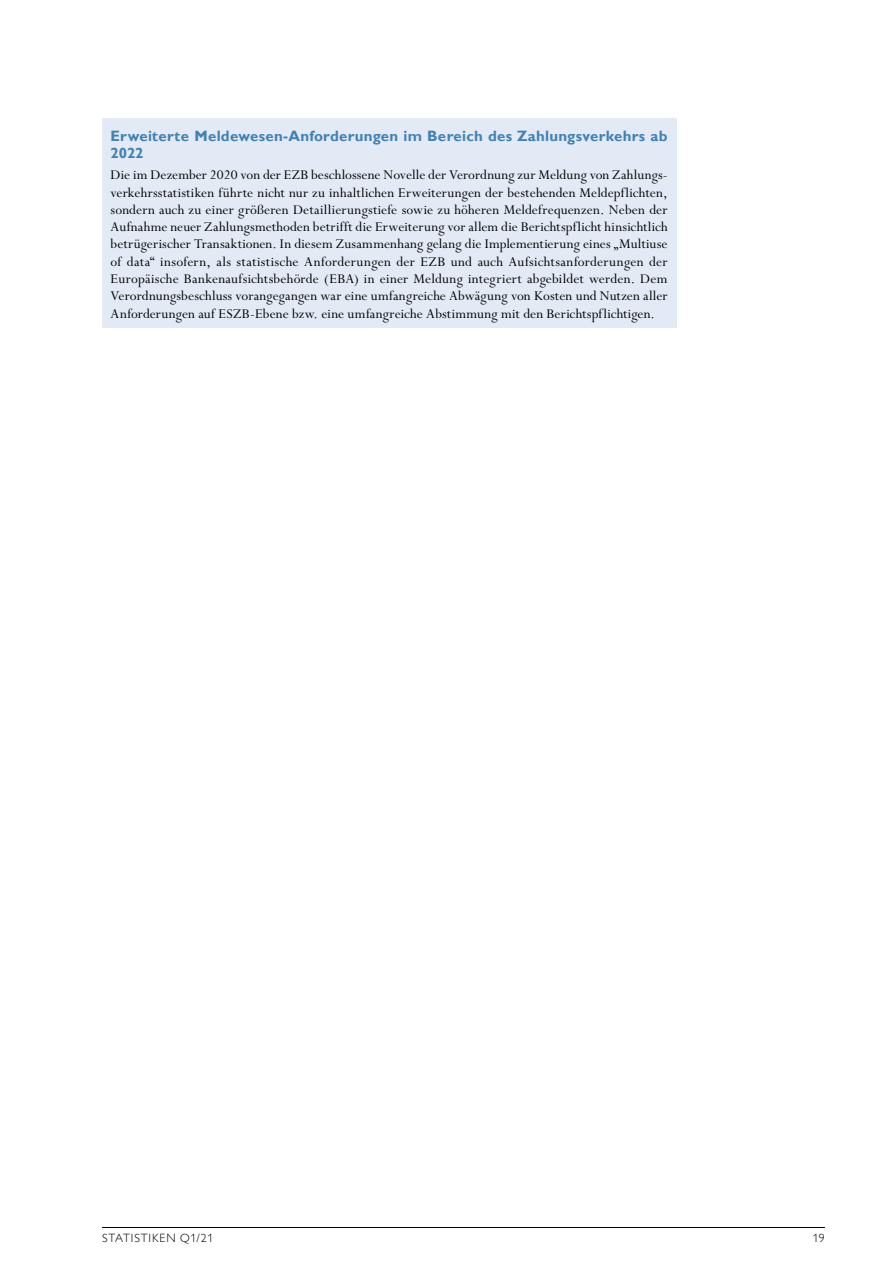
<style>
.page{position:relative;width:893px;height:1263px;background:#fff}
.page>*{position:absolute;margin:0;border:0;box-sizing:border-box;transform-origin:0 0}
.t1{font:15px/17.2px "Perpetua Std";letter-spacing:.01em;color:#000;text-align:justify}
.t2{font:700 15px/17px "Gill Sans MT Pro";letter-spacing:.015em;color:#4181b3}
.t3{font:300 12px "Gill Sans MT Pro";letter-spacing:.07em;color:#000}
</style>
<div class="page">
<hr style="left:102px;top:1227px;width:723px;height:1px;background:#000">
<div style="left:102px;top:118px;width:574px;height:53px;background:#e3eaf5"></div>
<div style="left:102px;top:160px;width:574px;height:167px;background:#e3eaf5"></div>
<p class="t2" style="left:111px;top:127px;width:559px">Erweiterte Meldewesen-Anforderungen im Bereich des Zahlungsverkehrs ab<br>2022</p>
<p class="t1" style="left:111px;top:167px;width:559px">Die im Dezember 2020 von der EZB beschlossene Novelle der Verordnung zur Meldung von Zahlungs&shy;verkehrsstatistiken führte nicht nur zu inhaltlichen Erweiterungen der bestehenden Meldepflichten, sondern auch zu einer größeren Detaillierungstiefe sowie zu höheren Meldefrequenzen. Neben der Aufnahme neuer Zahlungsmethoden betrifft die Erweiterung vor allem die Berichtspflicht hinsichtlich betrügerischer Transaktionen. In diesem Zusammenhang gelang die Implementierung eines „Multiuse of data“ insofern, als statistische Anforderungen der EZB und auch Aufsichtsanforderungen der Europäische Bankenaufsichtsbehörde (EBA) in einer Meldung integriert abgebildet werden. Dem Verordnungsbeschluss vorangegangen war eine umfangreiche Abwägung von Kosten und Nutzen aller Anforderungen auf ESZB-Ebene bzw. eine umfangreiche Abstimmung mit den Berichtspflichtigen.</p>
<p class="t3" style="left:102px;top:1231px;width:113px">STATISTIKEN Q1/21</p>
<p class="t3" style="left:813px;top:1231px;width:14px">19</p>
</div>
